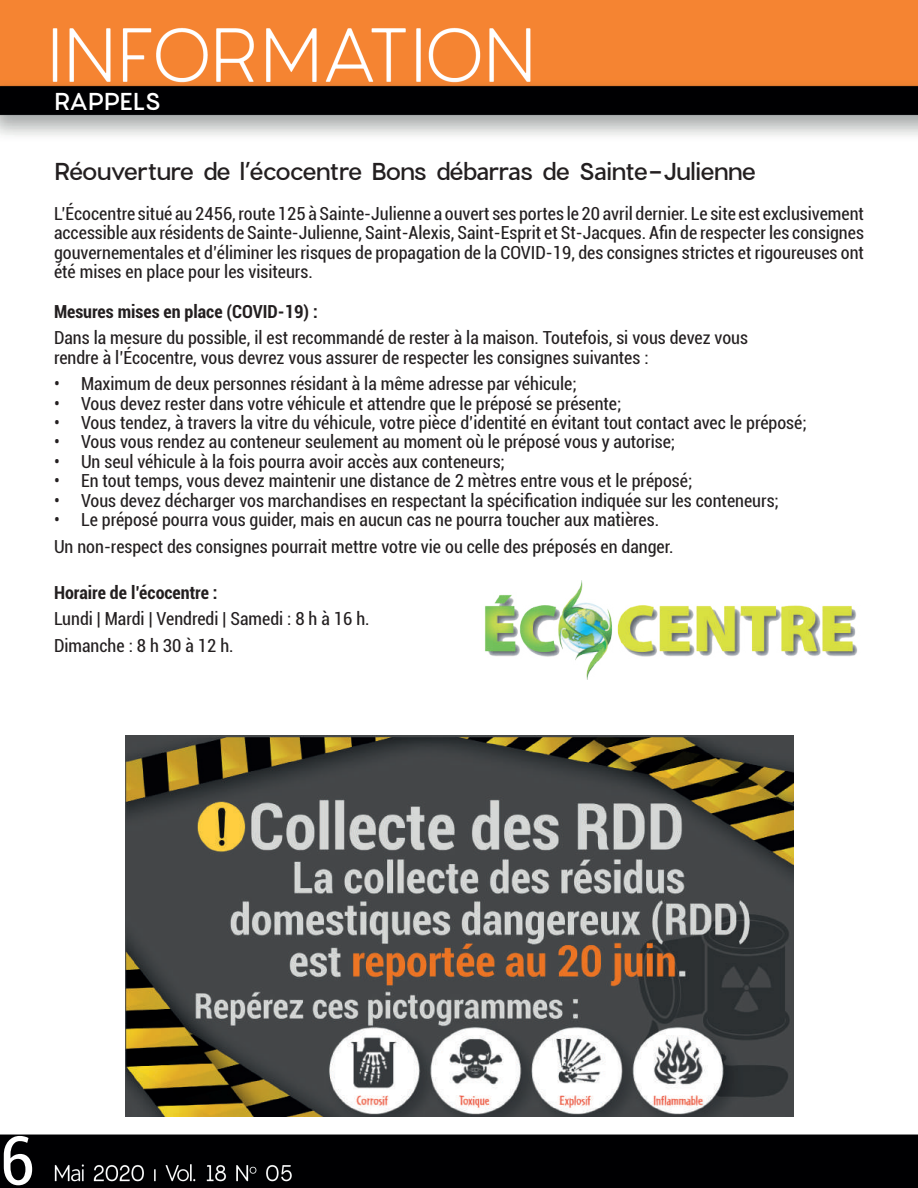
<style>
.page{position:relative;width:918px;height:1188px;background:#fff}
.page>*{position:absolute;margin:0;border:0;box-sizing:border-box;transform-origin:0 0}
.t1{font:condensed 67.5px "Roboto";color:#fff}
.t2{font:500 24px "Charlevoix Pro";letter-spacing:-.02em;color:#231f20}
.t3{font:500 24px "Charlevoix Pro";letter-spacing:-.04em;color:#fff}
.t4{font:condensed 18px/19.5px "Roboto";color:#231f20}
.t5{font:700 condensed 18px "Roboto";color:#231f20}
</style>
<div class="page">
<img style="left:0;top:0;width:918px;height:1188px">
<img style="left:482px;top:580px;width:382px;height:99px">
<img style="left:125px;top:735px;width:668px;height:382px">
<h2 class="t3" style="left:54px;top:86px;width:108px">RAPPELS</h2>
<h2 class="t2" style="left:54px;top:156px;width:703px">Réouverture de l’écocentre Bons débarras de Sainte-Julienne</h2>
<p class="t4" style="left:54px;top:203px;width:812px;text-align:justify">L’Écocentre situé au 2456, route 125 à Sainte-Julienne a ouvert ses portes le 20 avril dernier. Le site est exclusivement accessible aux résidents de Sainte-Julienne, Saint-Alexis, Saint-Esprit et St-Jacques. Afin de respecter les consignes gouvernementales et d’éliminer les risques de propagation de la COVID-19, des consignes strictes et rigoureuses ont été mises en place pour les visiteurs.</p>
<p class="t5" style="left:54px;top:299px;width:265px">Mesures mises en place (COVID-19) :</p>
<p class="t4" style="left:54px;top:328px;width:696px">Dans la mesure du possible, il est recommandé de rester à la maison. Toutefois, si vous devez vous rendre à l’Écocentre, vous devrez vous assurer de respecter les consignes suivantes :</p>
<p class="t4" style="left:54px;top:373px;width:524px">• Maximum de deux personnes résidant à la même adresse par véhicule;</p>
<p class="t4" style="left:54px;top:393px;width:569px">• Vous devez rester dans votre véhicule et attendre que le préposé se présente;</p>
<p class="t4" style="left:54px;top:412px;width:754px">• Vous tendez, à travers la vitre du véhicule, votre pièce d’identité en évitant tout contact avec le préposé;</p>
<p class="t4" style="left:54px;top:432px;width:623px">• Vous vous rendez au conteneur seulement au moment où le préposé vous y autorise;</p>
<p class="t4" style="left:54px;top:451px;width:452px">• Un seul véhicule à la fois pourra avoir accès aux conteneurs;</p>
<p class="t4" style="left:54px;top:471px;width:640px">• En tout temps, vous devez maintenir une distance de 2 mètres entre vous et le préposé;</p>
<p class="t4" style="left:54px;top:490px;width:726px">• Vous devez décharger vos marchandises en respectant la spécification indiquée sur les conteneurs;</p>
<p class="t4" style="left:54px;top:506px;width:621px;line-height:26.2px">• Le préposé pourra vous guider, mais en aucun cas ne pourra toucher aux matières.<br>Un non-respect des consignes pourrait mettre votre vie ou celle des préposés en danger.</p>
<p class="t5" style="left:54px;top:580px;width:165px">Horaire de l’écocentre :</p>
<p class="t4" style="left:54px;top:605px;width:317px;line-height:26.2px">Lundi | Mardi | Vendredi | Samedi : 8 h à 16 h.<br>Dimanche : 8 h 30 à 12 h.</p>
<h1 class="t1" style="left:0;top:1114px;width:36px">6</h1>
</div>
